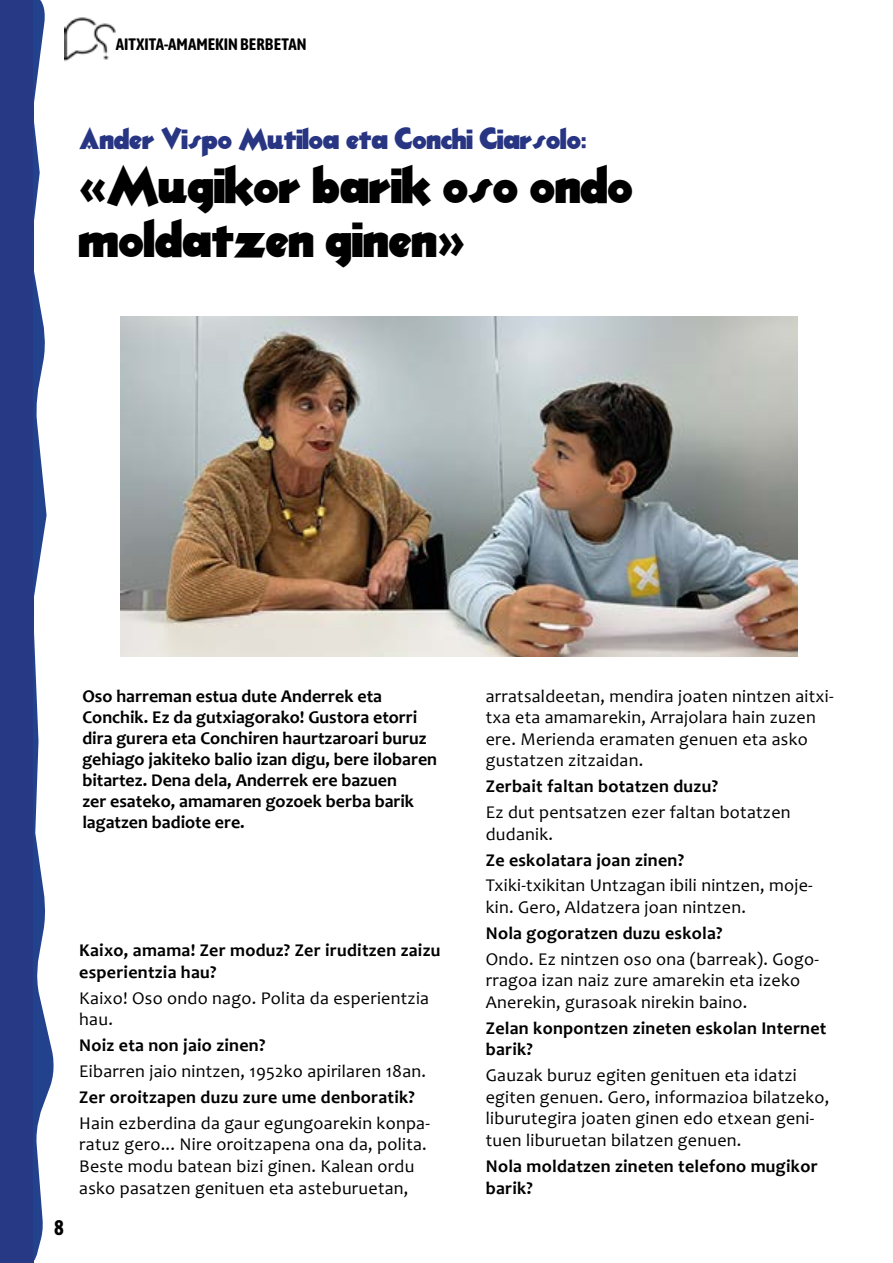
<style>
.page{position:relative;width:893px;height:1263px;background:#fff}
.page>*{position:absolute;margin:0;border:0;box-sizing:border-box;transform-origin:0 0}
.t1{font:48px/54px "Thick Deco";color:#000}
.t2{font:27px "Thick Deco";color:#283583}
.t3{font:700 21px "Asap Condensed";color:#000}
.t4{font:18px/21.6px "Candara";letter-spacing:.015em;color:#000}
.t5{font:700 18px/21px "Candara";letter-spacing:.015em;color:#000}
.t6{font:700 16.5px "Asap Condensed";color:#000}
.s1{font-family:"Unit";font-weight:900}
</style>
<div class="page">
<img style="left:65px;top:17px;width:50px;height:45px">
<svg style="left:0;top:0;width:54px;height:1263px"></svg>
<img style="left:120px;top:317px;width:678px;height:340px">
<p class="t6" style="left:116px;top:33px;width:192px">AITXITA-AMAMEKIN BERBETAN</p>
<h2 class="t2" style="left:79px;top:119px;width:509px">Ander Vispo Mutiloa eta Conchi Ciarsolo:</h2>
<h1 class="t1" style="left:79px;top:157px;width:555px"><span class="s1">«</span>Mugikor barik oso ondo moldatzen ginen<span class="s1">»</span></h1>
<p class="t3" style="left:54px;top:1214px;width:11px">8</p>
<p class="t5" style="left:82px;top:685px;width:356px">Oso harreman estua dute Anderrek eta Conchik. Ez da gutxiagorako! Gustora etorri dira gurera eta Conchiren haurtzaroari buruz gehiago jakiteko balio izan digu, bere ilobaren bitartez. Dena dela, Anderrek ere bazuen<br>zer esateko, amamaren gozoek berba barik lagatzen badiote ere.</p>
<p class="t4" style="left:486px;top:685px;width:349px">arratsaldeetan, mendira joaten nintzen aitxi&shy;txa eta amamarekin, Arrajolara hain zuzen ere. Merienda eramaten genuen eta asko gustatzen zitzaidan.</p>
<p class="t5" style="left:486px;top:776px;width:234px">Zerbait faltan botatzen duzu?</p>
<p class="t4" style="left:486px;top:801px;width:306px">Ez dut pentsatzen ezer faltan botatzen dudanik.</p>
<p class="t5" style="left:486px;top:849px;width:200px">Ze eskolatara joan zinen?</p>
<p class="t4" style="left:486px;top:875px;width:329px">Txiki-txikitan Untzagan ibili nintzen, moje&shy;kin. Gero, Aldatzera joan nintzen.</p>
<p class="t5" style="left:486px;top:922px;width:238px">Nola gogoratzen duzu eskola?</p>
<p class="t4" style="left:486px;top:948px;width:335px">Ondo. Ez nintzen oso ona (barreak). Gogo&shy;rragoa izan naiz zure amarekin eta izeko<br>Anerekin, gurasoak nirekin baino.</p>
<p class="t5" style="left:486px;top:1017px;width:342px;line-height:21.6px">Zelan konpontzen zineten eskolan Internet barik?</p>
<p class="t4" style="left:486px;top:1065px;width:345px">Gauzak buruz egiten genituen eta idatzi egiten genuen. Gero, informazioa bilatzeko, liburutegira joaten ginen edo etxean geni&shy;tuen liburuetan bilatzen genuen.</p>
<p class="t5" style="left:486px;top:1155px;width:333px;line-height:21.6px">Nola moldatzen zineten telefono mugikor barik?</p>
<p class="t5" style="left:79px;top:940px;width:363px;line-height:21.6px">Kaixo, amama! Zer moduz? Zer iruditzen zaizu esperientzia hau?</p>
<p class="t4" style="left:79px;top:987px;width:351px">Kaixo! Oso ondo nago. Polita da esperientzia hau.</p>
<p class="t5" style="left:79px;top:1035px;width:188px">Noiz eta non jaio zinen?</p>
<p class="t4" style="left:79px;top:1060px;width:348px">Eibarren jaio nintzen, 1952ko apirilaren 18an.</p>
<p class="t5" style="left:79px;top:1086px;width:337px">Zer oroitzapen duzu zure ume denboratik?</p>
<p class="t4" style="left:79px;top:1112px;width:352px">Hain ezberdina da gaur egungoarekin konpa&shy;ratuz gero... Nire oroitzapena ona da, polita.<br>Beste modu batean bizi ginen. Kalean ordu asko pasatzen genituen eta asteburuetan,</p>
</div>
